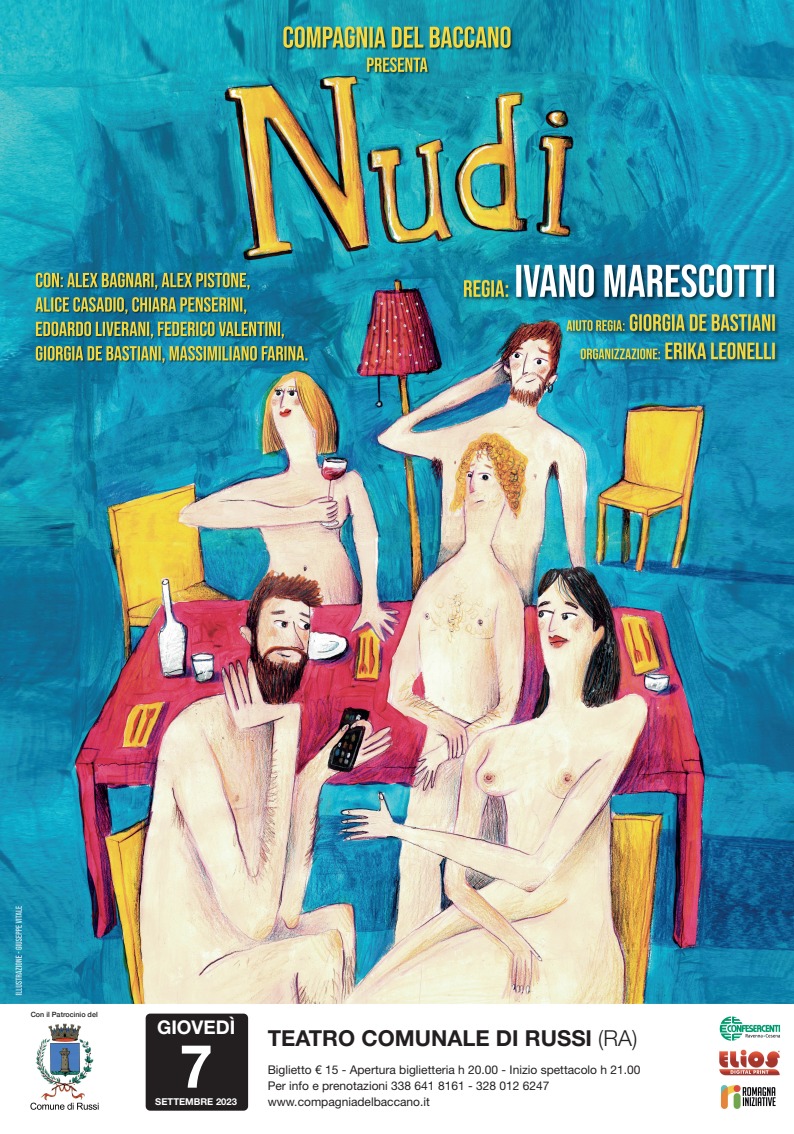
<style>
.page{position:relative;width:794px;height:1134px;background:#fff}
.page>*{position:absolute;margin:0;border:0;box-sizing:border-box;transform-origin:0 0}
.t1{font:700 60px "Helvetica Neue LT Std";color:#fff}
.t2{font:700 22px "Helvetica Neue LT Std";color:#231f20}
.t3{font:700 18.88px "Helvetica Neue LT Std";color:#fff}
.t4{font:12px/16px "Helvetica Neue LT Std";color:#231f20}
.t5{font:700 9.44px "Helvetica Neue LT Std";color:#fff}
.t6{font:500 7.2px "Helvetica Neue";color:#231f20}
.s1{font-weight:300}
</style>
<div class="page">
<img style="left:0;top:0;width:794px;height:1109px">
<img style="left:30px;top:1024px;width:69px;height:86px">
<div style="left:146px;top:1013px;width:102px;height:98px;background:#231f20;border-radius:5px"></div>
<p class="t6" style="left:31px;top:1009px;width:68px">Con il Patrocinio del</p>
<h3 class="t3" style="left:157px;top:1016px;width:80px">GIOVEDÌ</h3>
<h1 class="t1" style="left:179px;top:1029px;width:35px">7</h1>
<p class="t5" style="left:155px;top:1095px;width:83px">SETTEMBRE 2023</p>
<h2 class="t2" style="left:268px;top:1024px;width:371px">TEATRO COMUNALE DI RUSSI <span class="s1">(RA)</span></h2>
<p class="t4" style="left:268px;top:1061px;width:374px">Biglietto € 15 - Apertura biglietteria h 20.00 - Inizio spettacolo h 21.00<br>Per info e prenotazioni 338 641 8161 - 328 012 6247 www.compagniadelbaccano.it</p>
</div>
